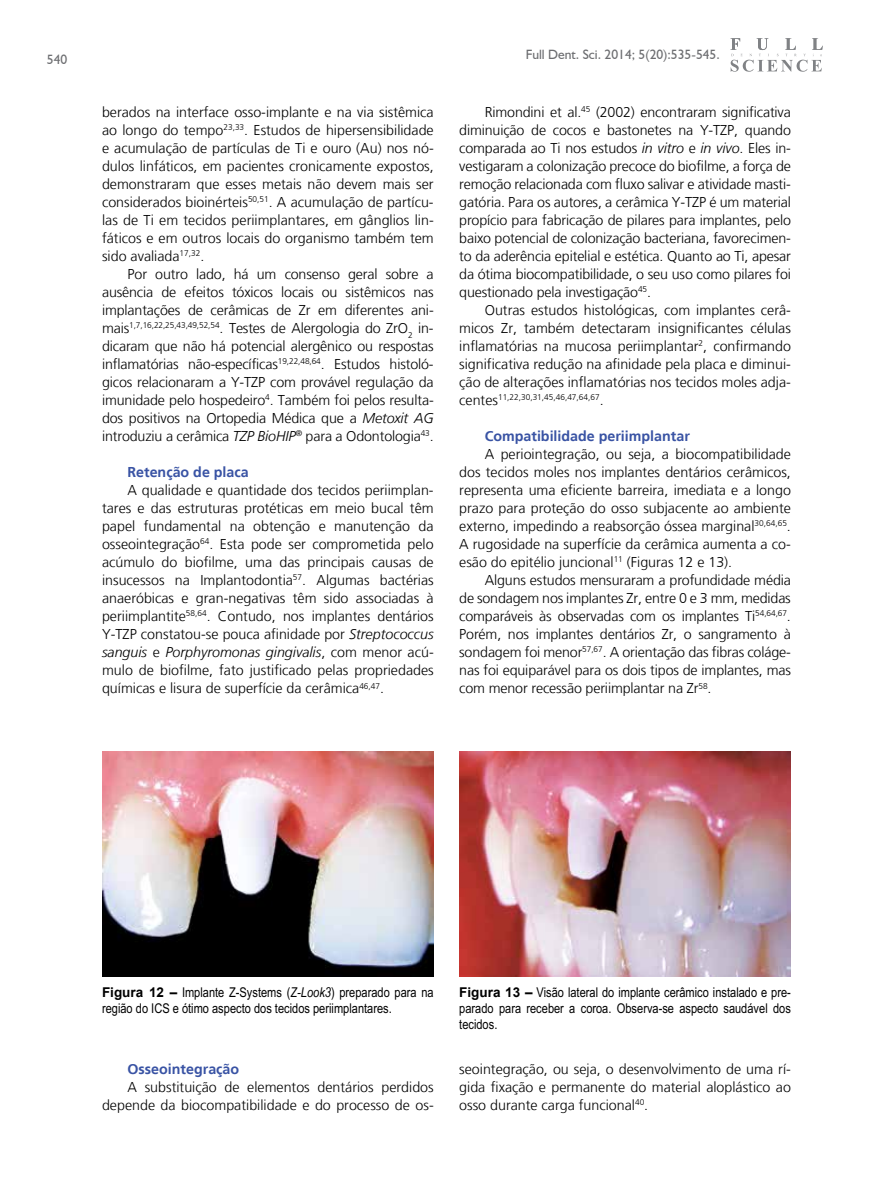
<style>
.page{position:relative;width:893px;height:1191px;background:#fff}
.page>*{position:absolute;margin:0;border:0;box-sizing:border-box;transform-origin:0 0}
.t1{font:300 14.25px/18px "Frutiger LT";color:#000;text-align:justify}
.t2{font:700 14.25px "Frutiger LT";color:#3953a4}
.t3{font:13.5px/16.2px "Arial Narrow";color:#000}
.t4{font:13.5px "Humanist 521 BT";color:#6d6e71}
.t5{font:300 8.25px "Frutiger LT";color:#000}
.s1{font-style:italic}
.s2{font-size:14.25px}
.s3{font-family:"Arial";font-weight:700}
</style>
<div class="page">
<svg style="left:730px;top:38px;width:93px;height:34px"></svg>
<img style="left:102px;top:752px;width:332px;height:224px">
<img style="left:459px;top:752px;width:332px;height:224px">
<p class="t4" style="left:47px;top:51px;width:22px">540</p>
<p class="t1" style="left:102px;top:103px;width:333px">berados na interface osso-implante e na via sistêmica ao longo do tempo<sup>23,33</sup>. Estudos de hipersensibilidade e acumulação de partículas de Ti e ouro (Au) nos nó&shy;dulos linfáticos, em pacientes cronicamente expostos, demonstraram que esses metais não devem mais ser considerados bioinérteis<sup>50,51</sup>. A acumulação de partícu&shy;las de Ti em tecidos periimplantares, em gânglios lin&shy;fáticos e em outros locais do organismo também tem sido avaliada<sup>17,32</sup>.</p>
<p class="t1" style="left:102px;top:265px;width:333px;text-indent:26px">Por outro lado, há um consenso geral sobre a ausência de efeitos tóxicos locais ou sistêmicos nas implantações de cerâmicas de Zr em diferentes ani&shy;mais<sup>1,7,16,22,25,43,49,52,54</sup>. Testes de Alergologia do ZrO<sub>2</sub> in&shy;dicaram que não há potencial alergênico ou respostas inflamatórias não-específicas<sup>19,22,48,64</sup>. Estudos histoló&shy;gicos relacionaram a Y-TZP com provável regulação da imunidade pelo hospedeiro<sup>4</sup>. Também foi pelos resulta&shy;dos positivos na Ortopedia Médica que a <span class="s1">Metoxit AG </span>introduziu a cerâmica <span class="s1">TZP BioHIP</span><sup>®</sup> para a Odontologia<sup>43</sup>.</p>
<p class="t2" style="left:128px;top:464px;width:123px">Retenção de placa</p>
<p class="t1" style="left:102px;top:481px;width:333px;text-indent:26px">A qualidade e quantidade dos tecidos periimplan&shy;tares e das estruturas protéticas em meio bucal têm papel fundamental na obtenção e manutenção da osseointegração<sup>64</sup>. Esta pode ser comprometida pelo acúmulo do biofilme, uma das principais causas de insucessos na Implantodontia<sup>57</sup>. Algumas bactérias anaeróbicas e gran-negativas têm sido associadas à periimplantite<sup>58,64</sup>. Contudo, nos implantes dentários Y-TZP constatou-se pouca afinidade por <span class="s1">Streptococcus sanguis</span> e <span class="s1">Porphyromonas gingivalis</span>, com menor acú&shy;mulo de biofilme, fato justificado pelas propriedades químicas e lisura de superfície da cerâmica<sup>46,47</sup>.</p>
<p class="t4" style="left:526px;top:46px;width:195px">Full Dent. Sci. 2014; 5(20):535-545.</p>
<p class="t1" style="left:459px;top:103px;width:333px;text-indent:26px">Rimondini et al.<sup>45</sup> (2002) encontraram significativa diminuição de cocos e bastonetes na Y-TZP, quando comparada ao Ti nos estudos <span class="s1">in vitro</span> e <span class="s1">in vivo</span>. Eles in&shy;vestigaram a colonização precoce do biofilme, a força de remoção relacionada com fluxo salivar e atividade masti&shy;gatória. Para os autores, a cerâmica Y-TZP é um material propício para fabricação de pilares para implantes, pelo baixo potencial de colonização bacteriana, favorecimen&shy;to da aderência epitelial e estética. Quanto ao Ti, apesar da ótima biocompatibilidade, o seu uso como pilares foi questionado pela investigação<sup>45</sup>.</p>
<p class="t1" style="left:459px;top:301px;width:333px;text-indent:26px">Outras estudos histológicas, com implantes cerâ&shy;micos Zr, também detectaram insignificantes células inflamatórias na mucosa periimplantar<sup>2</sup>, confirmando significativa redução na afinidade pela placa e diminui&shy;ção de alterações inflamatórias nos tecidos moles adja-</p>
<p class="t5" style="left:459px;top:393px;width:146px"><span class="s2">centes</span>11,22,30,31,45,46,47,64,67<span class="s2">.</span></p>
<p class="t2" style="left:485px;top:428px;width:207px">Compatibilidade periimplantar</p>
<p class="t1" style="left:459px;top:445px;width:333px;text-indent:26px">A periointegração, ou seja, a biocompatibilidade dos tecidos moles nos implantes dentários cerâmicos, representa uma eficiente barreira, imediata e a longo prazo para proteção do osso subjacente ao ambiente externo, impedindo a reabsorção óssea marginal<sup>30,64,65</sup>.<br>A rugosidade na superfície da cerâmica aumenta a co&shy;esão do epitélio juncional<sup>11</sup> (Figuras 12 e 13).</p>
<p class="t1" style="left:459px;top:571px;width:333px;text-indent:26px">Alguns estudos mensuraram a profundidade média de sondagem nos implantes Zr, entre 0 e 3 mm, medidas comparáveis às observadas com os implantes Ti<sup>54,64,67</sup>.<br>Porém, nos implantes dentários Zr, o sangramento à sondagem foi menor<sup>57,67</sup>. A orientação das fibras coláge&shy;nas foi equiparável para os dois tipos de implantes, mas com menor recessão periimplantar na Zr<sup>58</sup>.</p>
<p class="t3" style="left:102px;top:985px;width:333px"><span class="s3">Figura 12 –</span> Implante Z-Systems (<span class="s1">Z-Look3</span>) preparado para na região do ICS e ótimo aspecto dos tecidos periimplantares.</p>
<p class="t3" style="left:459px;top:985px;width:333px;text-align:justify"><span class="s3">Figura 13 –</span> Visão lateral do implante cerâmico instalado e pre&shy;parado para receber a coroa. Observa-se aspecto saudável dos tecidos.</p>
<p class="t2" style="left:128px;top:1060px;width:113px">Osseointegração</p>
<p class="t1" style="left:102px;top:1078px;width:333px;text-align:right">A substituição de elementos dentários perdidos depende da biocompatibilidade e do processo de os-</p>
<p class="t1" style="left:459px;top:1060px;width:333px">seointegração, ou seja, o desenvolvimento de uma rí&shy;gida fixação e permanente do material aloplástico ao osso durante carga funcional<sup>40</sup>.</p>
</div>
